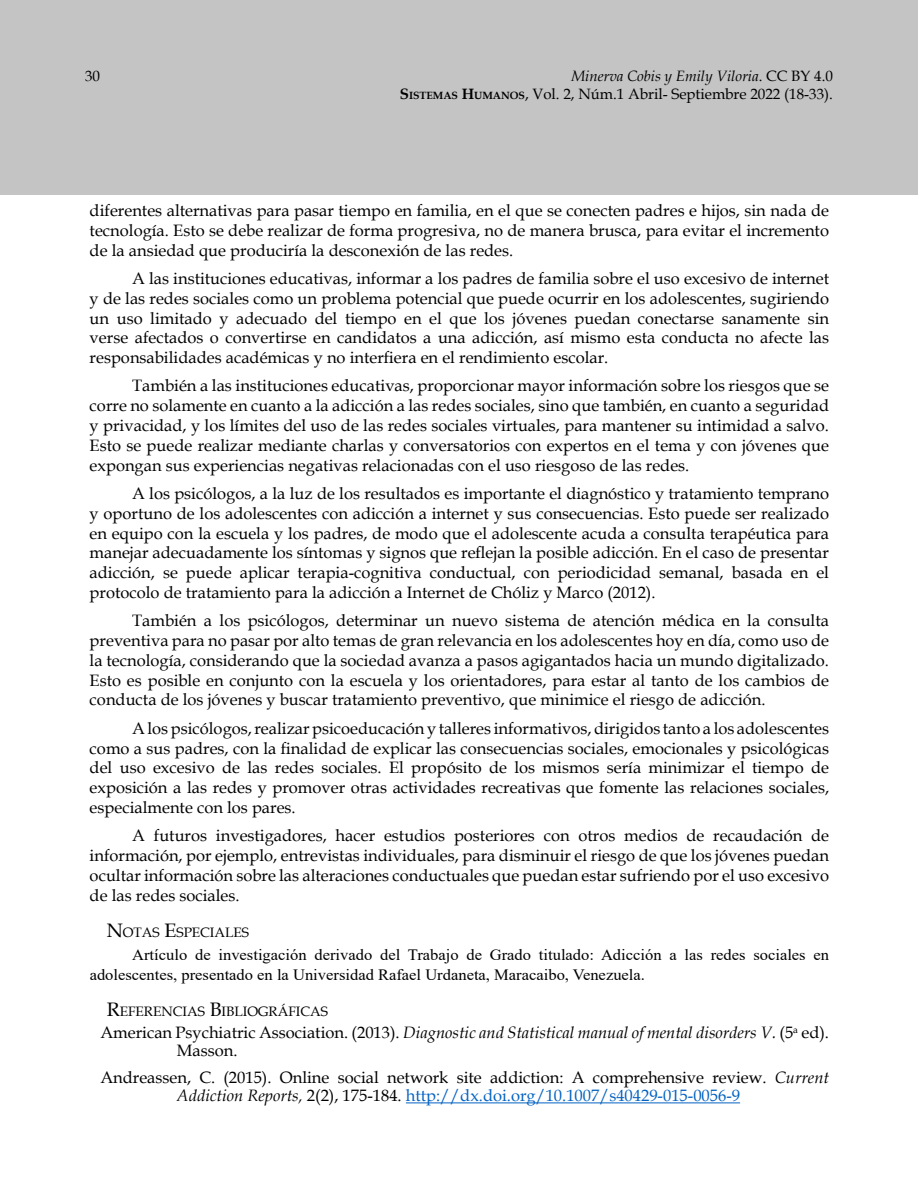
<style>
.page{position:relative;width:918px;height:1188px;background:#fff}
.page>*{position:absolute;margin:0;border:0;box-sizing:border-box;transform-origin:0 0}
.t1{font:16.5px/19.8px "Book Antiqua";color:#000;text-align:justify}
.t2{font:15.75px/19.8px "Times New Roman";color:#000;scale:1.05 1}
.t3{font:15px/18px "Book Antiqua";color:#000;text-align:right}
.t4{font:13.65px "Book Antiqua";color:#000}
.s1{font-style:italic}
.s2{font-weight:700}
.s3{font-weight:700;font-size:10.5px}
.s4{font-size:19.5px}
.s5{color:#0563c1}
</style>
<div class="page">
<div style="left:0;top:0;width:917px;height:195px;background:#c4c4c4"></div>
<hr style="left:406px;top:1102px;width:334px;height:1px;background:#0563c1">
<p class="t3" style="left:85px;top:67px;width:16px">30</p>
<p class="t3" style="left:400px;top:67px;width:435px"><span class="s1">Minerva Cobis y Emily Viloria</span>. CC BY 4.0<br><span class="s2">S</span><span class="s3">ISTEMAS</span> <span class="s2">H</span><span class="s3">UMANOS</span>, Vol. 2, Núm.1 Abril- Septiembre 2022 (18-33).</p>
<p class="t1" style="left:90px;top:200px;width:741px">diferentes alternativas para pasar tiempo en familia, en el que se conecten padres e hijos, sin nada de tecnología. Esto se debe realizar de forma progresiva, no de manera brusca, para evitar el incremento de la ansiedad que produciría la desconexión de las redes.</p>
<p class="t1" style="left:90px;top:268px;width:741px;text-indent:43px">A las instituciones educativas, informar a los padres de familia sobre el uso excesivo de internet y de las redes sociales como un problema potencial que puede ocurrir en los adolescentes, sugiriendo un uso limitado y adecuado del tiempo en el que los jóvenes puedan conectarse sanamente sin verse afectados o convertirse en candidatos a una adicción, así mismo esta conducta no afecte las responsabilidades académicas y no interfiera en el rendimiento escolar.</p>
<p class="t1" style="left:90px;top:376px;width:741px;text-indent:43px">También a las instituciones educativas, proporcionar mayor información sobre los riesgos que se corre no solamente en cuanto a la adicción a las redes sociales, sino que también, en cuanto a seguridad y privacidad, y los límites del uso de las redes sociales virtuales, para mantener su intimidad a salvo.<br>Esto se puede realizar mediante charlas y conversatorios con expertos en el tema y con jóvenes que expongan sus experiencias negativas relacionadas con el uso riesgoso de las redes.</p>
<p class="t1" style="left:90px;top:483px;width:741px;text-indent:43px">A los psicólogos, a la luz de los resultados es importante el diagnóstico y tratamiento temprano y oportuno de los adolescentes con adicción a internet y sus consecuencias. Esto puede ser realizado en equipo con la escuela y los padres, de modo que el adolescente acuda a consulta terapéutica para manejar adecuadamente los síntomas y signos que reflejan la posible adicción. En el caso de presentar adicción, se puede aplicar terapia-cognitiva conductual, con periodicidad semanal, basada en el protocolo de tratamiento para la adicción a Internet de Chóliz y Marco (2012).</p>
<p class="t1" style="left:90px;top:610px;width:741px;text-indent:43px">También a los psicólogos, determinar un nuevo sistema de atención médica en la consulta preventiva para no pasar por alto temas de gran relevancia en los adolescentes hoy en día, como uso de la tecnología, considerando que la sociedad avanza a pasos agigantados hacia un mundo digitalizado.<br>Esto es posible en conjunto con la escuela y los orientadores, para estar al tanto de los cambios de conducta de los jóvenes y buscar tratamiento preventivo, que minimice el riesgo de adicción.</p>
<p class="t1" style="left:90px;top:718px;width:741px;text-indent:43px">A los psicólogos, realizar psicoeducación y talleres informativos, dirigidos tanto a los adolescentes como a sus padres, con la finalidad de explicar las consecuencias sociales, emocionales y psicológicas del uso excesivo de las redes sociales. El propósito de los mismos sería minimizar el tiempo de exposición a las redes y promover otras actividades recreativas que fomente las relaciones sociales, especialmente con los pares.</p>
<p class="t1" style="left:90px;top:825px;width:741px;text-indent:43px">A futuros investigadores, hacer estudios posteriores con otros medios de recaudación de información, por ejemplo, entrevistas individuales, para disminuir el riesgo de que los jóvenes puedan ocultar información sobre las alteraciones conductuales que puedan estar sufriendo por el uso excesivo de las redes sociales.</p>
<p class="t4" style="left:107px;top:923px;width:144px"><span class="s4">N</span>OTAS <span class="s4">E</span>SPECIALES</p>
<p class="t2" style="left:90px;top:944px;width:706px;text-indent:43px">Artículo de investigación derivado del Trabajo de Grado titulado: Adicción a las redes sociales en adolescentes, presentado en la Universidad Rafael Urdaneta, Maracaibo, Venezuela.</p>
<p class="t4" style="left:107px;top:1002px;width:223px"><span class="s4">R</span>EFERENCIAS <span class="s4">B</span>IBLIOGRÁFICAS</p>
<p class="t1" style="left:177px;top:1023px;width:654px;line-height:18px;text-indent:-77px">American Psychiatric Association. (2013). <span class="s1">Diagnostic and Statistical manual of mental disorders V.</span> (5<sup>a</sup> ed).<br>Masson.</p>
<p class="t1" style="left:177px;top:1068px;width:654px;line-height:18px;text-indent:-77px">Andreassen, C. (2015). Online social network site addiction: A comprehensive review. <span class="s1">Current<br>Addiction Reports,</span> 2(2), 175-184. <span class="s5">http://dx.doi.org/10.1007/s40429-015-0056-9</span></p>
</div>
